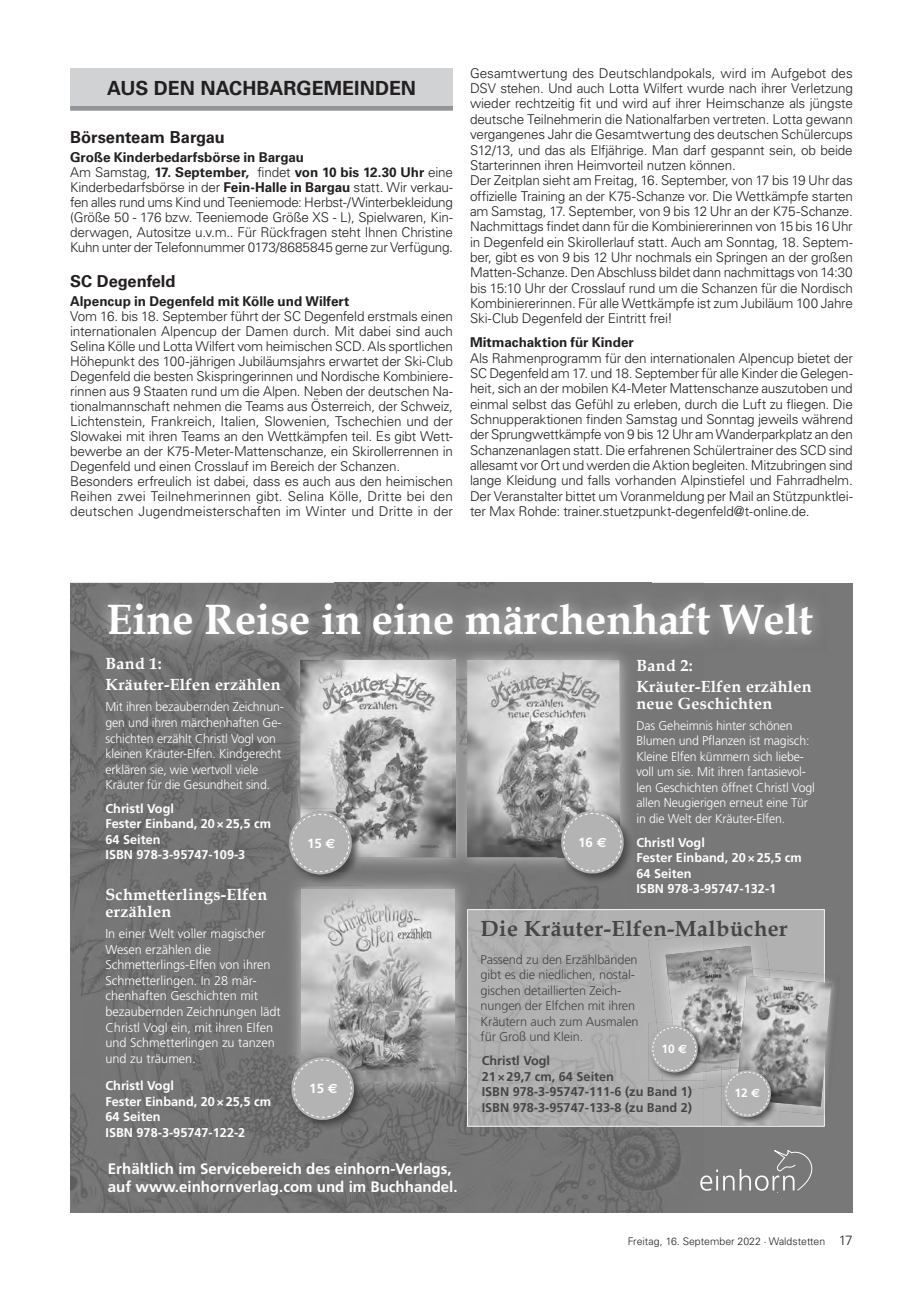
<style>
.page{position:relative;width:906px;height:1289px;background:#fff}
.page>*{position:absolute;margin:0;border:0;box-sizing:border-box;transform-origin:0 0}
.t1{font:700 42.45px "Book Antiqua";color:#fff}
.t2{font:700 21.9px "Book Antiqua";letter-spacing:.02em;color:#454545}
.t3{font:700 19.5px "Univers LT";color:#231f20}
.t4{font:700 16.5px "Univers LT";color:#231f20}
.t5{font:700 16.05px/21px "Book Antiqua";letter-spacing:.02em;color:#fff}
.t6{font:700 15.15px/18.5px "Frutiger";color:#fff}
.t7{font:300 13.5px/15.3px "Univers LT";letter-spacing:-.015em;color:#231f20}
.t8{font:700 13.5px "Univers LT";color:#231f20}
.t9{font:700 13.2px "Frutiger";color:#fff}
.t10{font:300 12.75px/15.6px "Frutiger";letter-spacing:-.01em;color:#fff}
.t11{font:700 12.75px/15.6px "Frutiger";color:#fff}
.t12{font:300 12.75px/15.6px "Frutiger";letter-spacing:-.01em;color:#454545}
.t13{font:700 12.75px/15.6px "Frutiger";color:#454545}
.t14{font:700 12px "Frutiger";color:#fff}
.t15{font:300 10.5px "Univers LT";color:#231f20}
.s1{font-weight:700}
.s2{font-family:"Euro Sans"}
.s3{font-size:13.5px}
</style>
<div class="page">
<div style="left:70px;top:68px;width:383px;height:42px;background:#d1d2d4"></div>
<hr style="left:70px;top:106px;width:383px;height:4px;background:#939598">
<div style="left:70px;top:583px;width:783px;height:629px;background:#787878"></div>
<img style="left:70px;top:583px;width:158px;height:629px">
<img style="left:228px;top:583px;width:57px;height:157px">
<img style="left:337px;top:583px;width:157px;height:6px">
<img style="left:228px;top:740px;width:57px;height:314px">
<img style="left:490px;top:872px;width:108px;height:25px">
<img style="left:485px;top:897px;width:113px;height:12px">
<img style="left:228px;top:1054px;width:159px;height:158px">
<img style="left:387px;top:1096px;width:105px;height:116px">
<img style="left:492px;top:1126px;width:212px;height:86px">
<img style="left:602px;top:601px;width:214px;height:40px">
<img style="left:94px;top:589px;width:254px;height:61px">
<img style="left:348px;top:589px;width:254px;height:56px">
<img style="left:285px;top:645px;width:167px;height:49px">
<img style="left:285px;top:694px;width:15px;height:114px">
<img style="left:363px;top:857px;width:194px;height:15px">
<img style="left:300px;top:660px;width:152px;height:197px">
<img style="left:285px;top:808px;width:78px;height:57px">
<img style="left:300px;top:808px;width:63px;height:49px">
<img style="left:470px;top:650px;width:157px;height:44px">
<img style="left:619px;top:694px;width:8px;height:113px">
<img style="left:517px;top:645px;width:11px;height:5px">
<img style="left:452px;top:655px;width:18px;height:217px">
<img style="left:467px;top:660px;width:152px;height:197px">
<img style="left:557px;top:872px;width:57px;height:12px">
<img style="left:557px;top:807px;width:73px;height:58px">
<img style="left:557px;top:807px;width:62px;height:50px">
<svg style="left:558px;top:808px;width:68px;height:68px;background:#a1a1a1"></svg>
<img style="left:293px;top:881px;width:170px;height:37px">
<img style="left:286px;top:918px;width:15px;height:178px">
<img style="left:424px;top:918px;width:43px;height:178px">
<img style="left:365px;top:1081px;width:59px;height:15px">
<img style="left:293px;top:876px;width:70px;height:9px">
<svg style="left:286px;top:809px;width:68px;height:67px"></svg>
<img style="left:301px;top:888px;width:154px;height:193px">
<img style="left:288px;top:1053px;width:77px;height:78px">
<img style="left:301px;top:1053px;width:64px;height:28px">
<svg style="left:289px;top:1054px;width:67px;height:68px;background:#9e9e9e"></svg>
<svg style="left:700px;top:1150px;width:112px;height:40px"></svg>
<svg style="left:467px;top:909px;width:357px;height:217px;background:#afafaf"></svg>
<img style="left:824px;top:974px;width:10px;height:141px">
<img style="left:824px;top:975px;width:7px;height:131px">
<svg style="left:648px;top:910px;width:176px;height:215px;background:#ababab"></svg>
<h3 class="t3" style="left:107px;top:76px;width:310px">AUS DEN NACHBARGEMEINDEN</h3>
<p class="t4" style="left:70px;top:127px;width:156px">Börsenteam Bargau</p>
<p class="t7" style="left:70px;top:150px;width:384px"><span class="s1">Große Kinderbedarfsbörse in Bargau<br></span>Am Samstag, <span class="s1">17. September,</span> findet <span class="s1">von 10 bis 12.30 Uhr</span> eine Kinderbedarfsbörse in der <span class="s1">Fein-Halle in Bargau</span> statt. Wir verkau&shy;fen alles rund ums Kind und Teeniemode: Herbst-/Winterbekleidung (Größe 50 - 176 bzw. Teeniemode Größe XS - L), Spielwaren, Kin&shy;derwagen, Autositze u.v.m.. Für Rückfragen steht Ihnen Christine Kuhn unter der Telefonnummer 0173/8685845 gerne zur Verfügung.</p>
<p class="t4" style="left:70px;top:271px;width:107px">SC Degenfeld</p>
<p class="t8" style="left:70px;top:293px;width:281px">Alpencup in Degenfeld mit Kölle und Wilfert</p>
<p class="t7" style="left:70px;top:308px;width:384px">Vom 16. bis 18. September führt der SC Degenfeld erstmals einen internationalen Alpencup der Damen durch. Mit dabei sind auch Selina Kölle und Lotta Wilfert vom heimischen SCD. Als sportlichen Höhepunkt des 100-jährigen Jubiläumsjahrs erwartet der Ski-Club Degenfeld die besten Skispringerinnen und Nordische Kombiniere&shy;rinnen aus 9 Staaten rund um die Alpen. Neben der deutschen Na&shy;tionalmannschaft nehmen die Teams aus Österreich, der Schweiz, Lichtenstein, Frankreich, Italien, Slowenien, Tschechien und der Slowakei mit ihren Teams an den Wettkämpfen teil. Es gibt Wett&shy;bewerbe an der K75-Meter-Mattenschanze, ein Skirollerrennen in Degenfeld und einen Crosslauf im Bereich der Schanzen.<br>Besonders erfreulich ist dabei, dass es auch aus den heimischen Reihen zwei Teilnehmerinnen gibt. Selina Kölle, Dritte bei den deutschen Jugendmeisterschaften im Winter und Dritte in der</p>
<p class="t7" style="left:470px;top:65px;width:384px">Gesamtwertung des Deutschlandpokals, wird im Aufgebot des DSV stehen. Und auch Lotta Wilfert wurde nach ihrer Verletzung wieder rechtzeitig fit und wird auf ihrer Heimschanze als jüngste deutsche Teilnehmerin die Nationalfarben vertreten. Lotta gewann vergangenes Jahr die Gesamtwertung des deutschen Schülercups S12/13, und das als Elfjährige. Man darf gespannt sein, ob beide Starterinnen ihren Heimvorteil nutzen können.<br>Der Zeitplan sieht am Freitag, 16. September, von 17 bis 19 Uhr das offizielle Training an der K75-Schanze vor. Die Wettkämpfe starten am Samstag, 17. September, von 9 bis 12 Uhr an der K75-Schanze.<br>Nachmittags findet dann für die Kombiniererinnen von 15 bis 16 Uhr in Degenfeld ein Skirollerlauf statt. Auch am Sonntag, 18. Septem&shy;ber, gibt es von 9 bis 12 Uhr nochmals ein Springen an der großen Matten-Schanze. Den Abschluss bildet dann nachmittags von 14:30 bis 15:10 Uhr der Crosslauf rund um die Schanzen für die Nordisch Kombiniererinnen. Für alle Wettkämpfe ist zum Jubiläum 100 Jahre Ski-Club Degenfeld der Eintritt frei!</p>
<p class="t8" style="left:470px;top:334px;width:165px">Mitmachaktion für Kinder</p>
<p class="t7" style="left:470px;top:350px;width:384px;text-align:justify">Als Rahmenprogramm für den internationalen Alpencup bietet der SC Degenfeld am 17. und 18. September für alle Kinder die Gelegen&shy;heit, sich an der mobilen K4-Meter Mattenschanze auszutoben und einmal selbst das Gefühl zu erleben, durch die Luft zu fliegen. Die Schnupperaktionen finden Samstag und Sonntag jeweils während der Sprungwettkämpfe von 9 bis 12 Uhr am Wanderparkplatz an den Schanzenanlagen statt. Die erfahrenen Schülertrainer des SCD sind allesamt vor Ort und werden die Aktion begleiten. Mitzubringen sind lange Kleidung und falls vorhanden Alpinstiefel und Fahrradhelm.<br>Der Veranstalter bittet um Voranmeldung per Mail an Stützpunktlei&shy;ter Max Rohde: trainer.stuetzpunkt-degenfeld@t-online.de.</p>
<h1 class="t1" style="left:106px;top:591px;width:708px">Eine Reise in eine märchenhaft Welt</h1>
<p class="t5" style="left:105px;top:653px;width:177px">Band 1:<br>Kräuter-Elfen erzählen</p>
<p class="t10" style="left:105px;top:699px;width:180px">Mit ihren bezaubernden Zeichnun&shy;gen und ihren märchenhaften Ge&shy;schichten erzählt Christl Vogl von kleinen Kräuter-Elfen. Kindgerecht erklären sie, wie wertvoll viele Kräuter für die Gesundheit sind.</p>
<p class="t11" style="left:105px;top:800px;width:167px">Christl Vogl<br>Fester Einband, 20 × 25,5 cm<br>64 Seiten<br>ISBN 978-3-95747-109-3</p>
<p class="t5" style="left:105px;top:885px;width:163px;line-height:17px">Schmetterlings-Elfen erzählen</p>
<p class="t10" style="left:105px;top:926px;width:177px">In einer Welt voller magischer<br>Wesen erzählen die<br>Schmetterlings- Elfen von ihren<br>Schmetterlingen. In 28 mär&shy;chenhaften Geschichten mit bezaubernden Zeichnungen lädt<br>Christl Vogl ein, mit ihren Elfen und Schmetterlingen zu tanzen und zu träumen.</p>
<p class="t11" style="left:105px;top:1077px;width:167px">Christl Vogl<br>Fester Einband, 20 × 25,5 cm<br>64 Seiten<br>ISBN 978-3-95747-122-2</p>
<p class="t9" style="left:307px;top:835px;width:30px">15 <span class="s2">€</span></p>
<p class="t9" style="left:578px;top:834px;width:30px">16 <span class="s2">€</span></p>
<p class="t5" style="left:636px;top:655px;width:177px">Band 2:<br>Kräuter-Elfen erzählen</p>
<p class="t5" style="left:636px;top:693px;width:137px">neue Geschichten</p>
<p class="t10" style="left:636px;top:717px;width:180px">Das Geheimnis hinter schönen Blumen und Pflanzen ist magisch:<br>Kleine Elfen kümmern sich liebe&shy;voll um sie. Mit ihren fantasievol&shy;len Geschichten öffnet Christl Vogl allen Neugierigen erneut eine Tür in die Welt der Kräuter-Elfen.</p>
<p class="t11" style="left:636px;top:834px;width:167px">Christl Vogl<br>Fester Einband, 20 × 25,5 cm<br>64 Seiten<br>ISBN 978-3-95747-132-1</p>
<p class="t9" style="left:309px;top:1080px;width:30px">15 <span class="s2">€</span></p>
<h2 class="t2" style="left:480px;top:913px;width:308px">Die Kräuter-Elfen-Malbücher</h2>
<p class="t12" style="left:480px;top:951px;width:160px">Passend zu den Erzählbänden gibt es die niedlichen, nostal&shy;gischen detaillierten Zeich&shy;nungen der Elfchen mit ihren<br>Kräutern auch zum Ausmalen für Groß und Klein.</p>
<p class="t14" style="left:661px;top:1041px;width:27px">10 <span class="s2">€</span></p>
<p class="t13" style="left:482px;top:1052px;width:212px">Christl Vogl<br>21 × 29,7 cm, 64 Seiten<br>ISBN 978-3-95747-111-6 (zu Band 1)<br>ISBN 978-3-95747-133-8 (zu Band 2)</p>
<p class="t14" style="left:734px;top:1086px;width:27px">12 <span class="s2">€</span></p>
<p class="t6" style="left:108px;top:1158px;width:351px">Erhältlich im Servicebereich des einhorn-Verlags, auf www.einhornverlag.com und im Buchhandel.</p>
<p class="t15" style="left:628px;top:1234px;width:226px">Freitag, 16. September 2022 · Waldstetten <span class="s3">17</span></p>
</div>
